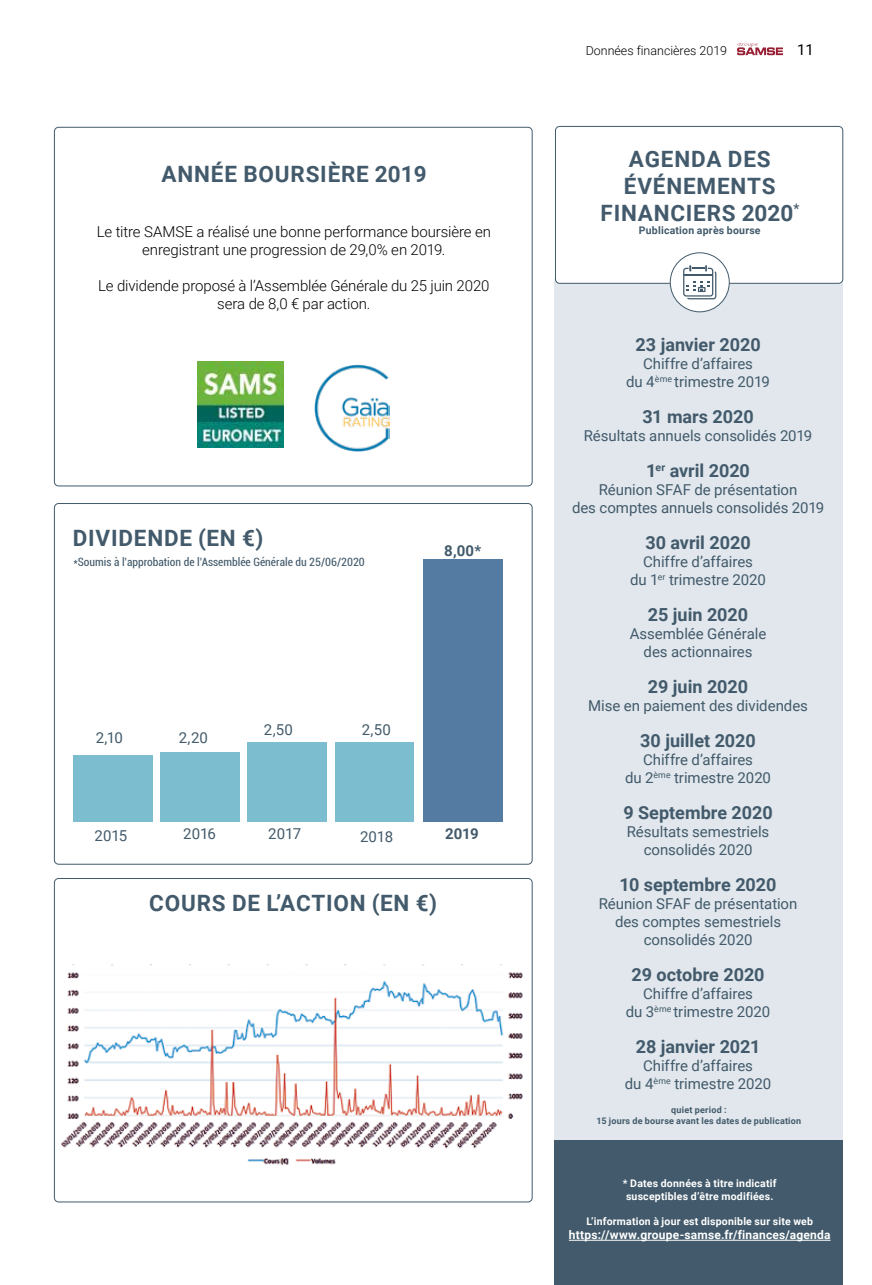
<style>
.page{position:relative;width:872px;height:1285px;background:#fff}
.page>*{position:absolute;margin:0;border:0;box-sizing:border-box;transform-origin:0 0}
.t1{font:700 22.5px/27px "Roboto";letter-spacing:.035em;color:#425a6b;text-align:center}
.t2{font:700 18px "Roboto";color:#425a6b}
.t3{font:15px/18px "Roboto";letter-spacing:-.005em;color:#425a6b;text-align:center}
.t4{font:300 15px/18px "Roboto";letter-spacing:-.01em;color:#000;text-align:center}
.t5{font:700 15px "Roboto";letter-spacing:-.005em;color:#425a6b}
.t6{font:15px "Roboto";color:#000}
.t7{font:300 12.45px "Roboto";color:#000}
.t8{font:700 12px "Roboto";letter-spacing:.015em;color:#fff}
.t9{font:condensed 11.55px "Roboto";color:#425a6b}
.t10{font:700 10.5px/12.6px "Roboto";letter-spacing:.02em;color:#fff}
.t11{font:700 10.5px "Roboto";letter-spacing:.02em;color:#425a6b}
.t12{font:700 9px/10.8px "Roboto";letter-spacing:.025em;color:#425a6b;text-align:center}
</style>
<div class="page">
<svg style="left:737px;top:43px;width:46px;height:12px"></svg>
<div style="left:554px;top:279px;width:289px;height:920px;background:#e1e7ec"></div>
<div style="left:54px;top:878px;width:478px;height:324px;border:1px solid #425a6b;border-radius:4px"></div>
<div style="left:555px;top:126px;width:287px;height:157px;background:#fff;border-radius:4px"></div>
<div style="left:555px;top:126px;width:288px;height:157px;border:1px solid #425a6b;border-radius:4px"></div>
<img style="left:61px;top:964px;width:462px;height:202px">
<img style="left:197px;top:361px;width:87px;height:86px">
<div style="left:554px;top:1140px;width:289px;height:144px;background:#425a6b"></div>
<hr style="left:569px;top:1239px;width:261px;height:1px;background:#fff">
<div style="left:670px;top:253px;width:59px;height:59px;background:#fff;border-radius:50%"></div>
<div style="left:670px;top:252px;width:59px;height:60px;border:1px solid #425a6b;border-radius:50%"></div>
<svg style="left:683px;top:265px;width:33px;height:34px"></svg>
<img style="left:314px;top:364px;width:76px;height:88px">
<div style="left:423px;top:559px;width:79px;height:262px;background:#547ca3"></div>
<div style="left:336px;top:742px;width:78px;height:79px;background:#7dbdd0"></div>
<div style="left:247px;top:742px;width:80px;height:79px;background:#7dbdd0"></div>
<div style="left:160px;top:752px;width:80px;height:69px;background:#7dbdd0"></div>
<div style="left:73px;top:755px;width:80px;height:66px;background:#7dbdd0"></div>
<h1 class="t1" style="left:162px;top:159px;width:266px">ANNÉE BOURSIÈRE 2019</h1>
<p class="t4" style="left:97px;top:222px;width:395px">Le titre SAMSE a réalisé une bonne performance boursière en enregistrant une progression de 29,0% en 2019.</p>
<p class="t4" style="left:98px;top:276px;width:393px">Le dividende proposé à l’Assemblée Générale du 25 juin 2020 sera de 8,0 € par action.</p>
<h1 class="t1" style="left:73px;top:523px;width:192px">DIVIDENDE (EN €)</h1>
<p class="t9" style="left:73px;top:554px;width:293px">*Soumis à l’approbation de l’Assemblée Générale du 25/06/2020</p>
<p class="t5" style="left:444px;top:540px;width:39px">8,00*</p>
<p class="t3" style="left:96px;top:728px;width:29px">2,10</p>
<p class="t3" style="left:179px;top:727px;width:31px">2,20</p>
<p class="t3" style="left:264px;top:719px;width:31px">2,50</p>
<p class="t3" style="left:362px;top:719px;width:31px">2,50</p>
<p class="t3" style="left:95px;top:825px;width:34px">2015</p>
<p class="t3" style="left:183px;top:824px;width:34px">2016</p>
<p class="t3" style="left:268px;top:824px;width:34px">2017</p>
<p class="t3" style="left:360px;top:826px;width:34px">2018</p>
<p class="t5" style="left:445px;top:823px;width:35px">2019</p>
<h1 class="t1" style="left:149px;top:888px;width:289px">COURS DE L’ACTION (EN €)</h1>
<p class="t7" style="left:585px;top:42px;width:143px">Données financières 2019</p>
<p class="t6" style="left:797px;top:40px;width:18px">11</p>
<h1 class="t1" style="left:600px;top:144px;width:200px">AGENDA DES<br>ÉVÉNEMENTS<br>FINANCIERS 2020<sup>*</sup></h1>
<p class="t11" style="left:639px;top:222px;width:123px">Publication après bourse</p>
<p class="t2" style="left:635px;top:331px;width:127px">23 janvier 2020</p>
<p class="t3" style="left:626px;top:353px;width:145px">Chiffre d’affaires<br>du 4<sup>ème</sup> trimestre 2019</p>
<p class="t2" style="left:642px;top:403px;width:113px">31 mars 2020</p>
<p class="t3" style="left:584px;top:425px;width:230px">Résultats annuels consolidés 2019</p>
<p class="t2" style="left:646px;top:457px;width:105px">1<sup>er</sup> avril 2020</p>
<p class="t3" style="left:572px;top:479px;width:254px">Réunion SFAF de présentation<br>des comptes annuels consolidés 2019</p>
<p class="t2" style="left:645px;top:529px;width:107px">30 avril 2020</p>
<p class="t3" style="left:630px;top:551px;width:137px">Chiffre d’affaires<br>du 1<sup>er</sup> trimestre 2020</p>
<p class="t2" style="left:648px;top:601px;width:102px">25 juin 2020</p>
<p class="t3" style="left:629px;top:623px;width:138px">Assemblée Générale des actionnaires</p>
<p class="t2" style="left:648px;top:673px;width:102px">29 juin 2020</p>
<p class="t3" style="left:588px;top:695px;width:221px">Mise en paiement des dividendes</p>
<p class="t2" style="left:640px;top:727px;width:117px">30 juillet 2020</p>
<p class="t3" style="left:625px;top:749px;width:147px">Chiffre d’affaires<br>du 2<sup>ème</sup> trimestre 2020</p>
<p class="t2" style="left:623px;top:799px;width:151px">9 Septembre 2020</p>
<p class="t3" style="left:627px;top:821px;width:144px">Résultats semestriels consolidés 2020</p>
<p class="t2" style="left:619px;top:871px;width:158px">10 septembre 2020</p>
<p class="t3" style="left:599px;top:893px;width:200px">Réunion SFAF de présentation des comptes semestriels consolidés 2020</p>
<p class="t2" style="left:631px;top:961px;width:134px">29 octobre 2020</p>
<p class="t3" style="left:626px;top:983px;width:146px">Chiffre d’affaires<br>du 3<sup>ème</sup> trimestre 2020</p>
<p class="t2" style="left:636px;top:1033px;width:126px">28 janvier 2021</p>
<p class="t3" style="left:625px;top:1055px;width:148px">Chiffre d’affaires<br>du 4<sup>ème</sup> trimestre 2020</p>
<p class="t12" style="left:596px;top:1103px;width:206px">quiet period :<br>15 jours de bourse avant les dates de publication</p>
<p class="t10" style="left:623px;top:1176px;width:155px">* Dates données à titre indicatif susceptibles d’être modifiées.</p>
<p class="t10" style="left:586px;top:1214px;width:228px">L’information à jour est disponible sur site web</p>
<p class="t8" style="left:569px;top:1226px;width:263px">https://www.groupe-samse.fr/finances/agenda</p>
</div>
